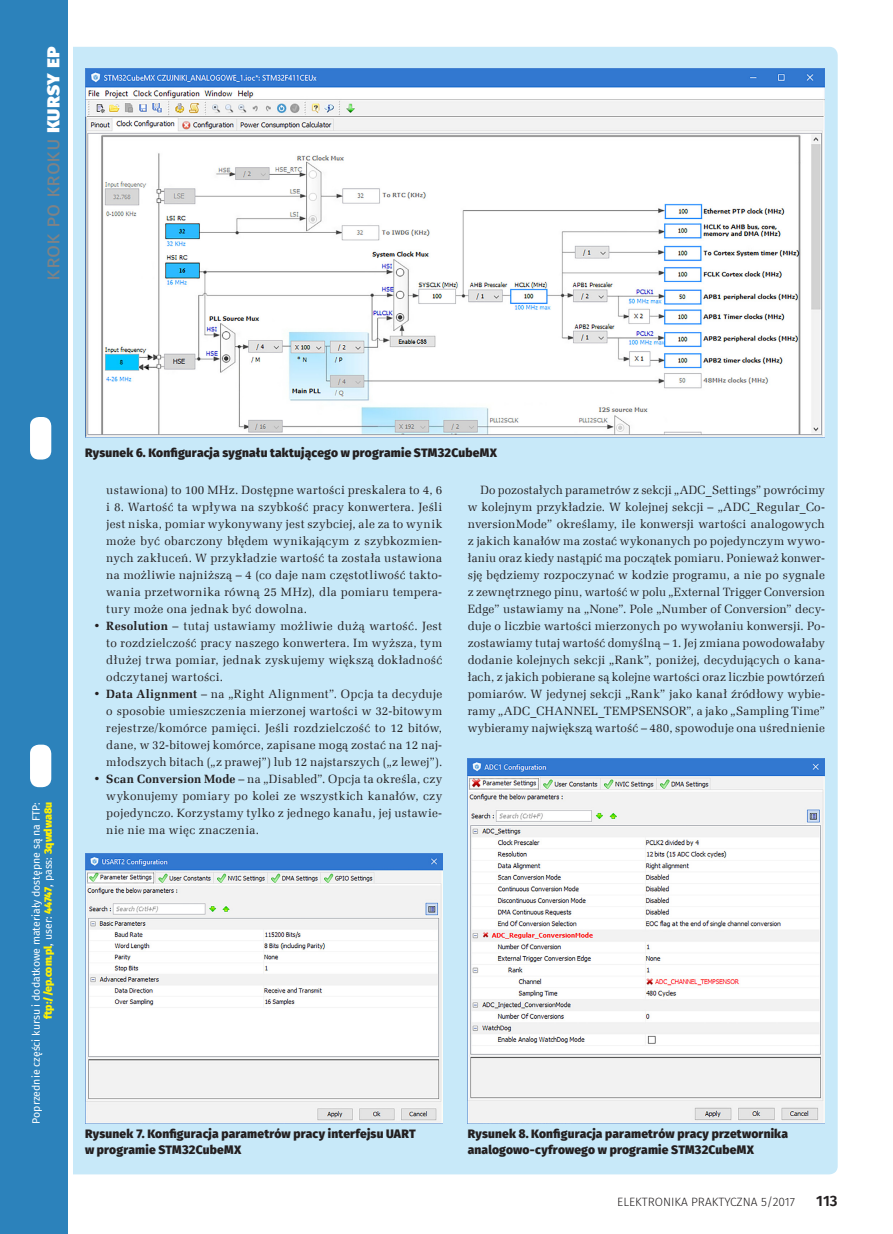
<style>
.page{position:relative;width:893px;height:1234px;background:#fff}
.page>*{position:absolute;margin:0;border:0;box-sizing:border-box;transform-origin:0 0}
.t1{font:21px "Fira Sans";color:#808285}
.t2{font:600 15px "Fira Sans";color:#231f20}
._1_Body{font:12px/17px "Zapf Ellipt EU";letter-spacing:.02em;color:#231f20;text-align:justify}
._4_Podpis{font:800 12px/15px "Fira Sans";letter-spacing:.015em;color:#231f20}
.t3{font:300 12px "Fira Sans";color:#231f20}
.t4{font:10.5px/12px "Fira Sans";color:#fff;text-align:right}
.s1{font-weight:800;color:#fff}
.s2{font-weight:800;color:#fff101}
.s3{font-weight:700}
</style>
<div class="page">
<div style="left:6px;top:47px;width:832px;height:1127px;background:#c8e9f9;border-radius:9px"></div>
<div style="left:0;top:0;width:68px;height:1233px;background:#2c82bb"></div>
<div style="left:30px;top:417px;width:21px;height:42px;background:#fff;border-radius:9px"></div>
<div style="left:30px;top:744px;width:21px;height:43px;background:#fff;border-radius:9px"></div>
<hr style="left:68px;top:0;width:4px;height:1233px;background:#fff">
<img style="left:85px;top:68px;width:740px;height:370px">
<img style="left:85px;top:853px;width:357px;height:269px">
<img style="left:468px;top:758px;width:357px;height:364px">
<h1 class="t1" style="left:36px;top:280px;width:235px;rotate:-90deg">Krok po kroku <span class="s1">Kursy EP</span></h1>
<p class="t4" style="left:30px;top:1123px;width:323px;rotate:-90deg">Poprzednie części kursu i dodatkowe materiały dostępne są na FTP: <span class="s2">ftp://ep.com.pl</span>, user: <span class="s2">44747</span>, pass: <span class="s2">3qwdwa8u</span></p>
<p class="_4_Podpis" style="left:85px;top:444px;width:413px">Rysunek 6. Konfiguracja sygnału taktującego w programie STM32CubeMX</p>
<p class="_1_Body" style="left:106px;top:481px;width:337px">ustawiona) to 100 MHz. Dostępne wartości preskalera to 4, 6 i 8. Wartość ta wpływa na szybkość pracy konwertera. Jeśli jest niska, pomiar wykonywany jest szybciej, ale za to wynik może być obarczony błędem wynikającym z szybkozmien&shy;nych zakłuceń. W przykładzie wartość ta została ustawiona na możliwie najniższą – 4 (co daje nam częstotliwość takto&shy;wania przetwornika równą 25 MHz), dla pomiaru tempera&shy;tury może ona jednak być dowolna.</p>
<p class="_1_Body" style="left:106px;top:617px;width:337px;text-indent:-13px"><span class="s3">• Resolution</span> – tutaj ustawiamy możliwie dużą wartość. Jest to rozdzielczość pracy naszego konwertera. Im wyższa, tym dłużej trwa pomiar, jednak zyskujemy większą dokładność odczytanej wartości.</p>
<p class="_1_Body" style="left:106px;top:685px;width:337px;text-indent:-13px"><span class="s3">• Data Alignment</span> – na „Right Alignment”. Opcja ta decyduje o sposobie umieszczenia mierzonej wartości w 32-bitowym rejestrze/komórce pamięci. Jeśli rozdzielczość to 12 bitów, dane, w 32-bitowej komórce, zapisane mogą zostać na 12 naj&shy;młodszych bitach („z prawej”) lub 12 najstarszych („z lewej”).</p>
<p class="_1_Body" style="left:106px;top:770px;width:337px;text-indent:-13px"><span class="s3">• Scan Conversion Mode</span> – na „Disabled”. Opcja ta określa, czy wykonujemy pomiary po kolei ze wszystkich kanałów, czy pojedynczo. Korzystamy tylko z jednego kanału, jej ustawie&shy;nie nie ma więc znaczenia.</p>
<p class="_1_Body" style="left:468px;top:481px;width:359px;text-indent:13px">Do pozostałych parametrów z sekcji „ADC_Settings” powrócimy w kolejnym przykładzie. W kolejnej sekcji – „ADC_Regular_Co&shy;nversionMode” określamy, ile konwersji wartości analogowych z jakich kanałów ma zostać wykonanych po pojedynczym wywo&shy;łaniu oraz kiedy nastąpić ma początek pomiaru. Ponieważ konwer&shy;sję będziemy rozpoczynać w kodzie programu, a nie po sygnale z zewnętrznego pinu, wartość w polu „External Trigger Conversion Edge” ustawiamy na „None”. Pole „Number of Conversion” decy&shy;duje o liczbie wartości mierzonych po wywołaniu konwersji. Po&shy;zostawiamy tutaj wartość domyślną – 1. Jej zmiana powodowałaby dodanie kolejnych sekcji „Rank”, poniżej, decydujących o kana&shy;łach, z jakich pobierane są kolejne wartości oraz liczbie powtórzeń pomiarów. W jedynej sekcji „Rank” jako kanał źródłowy wybie&shy;ramy „ADC_CHANNEL_TEMPSENSOR”, a jako „Sampling Time” wybieramy największą wartość – 480, spowoduje ona uśrednienie</p>
<p class="_4_Podpis" style="left:85px;top:1125px;width:332px">Rysunek 7. Konfiguracja parametrów pracy interfejsu UART w programie STM32CubeMX</p>
<p class="_4_Podpis" style="left:468px;top:1125px;width:322px">Rysunek 8. Konfiguracja parametrów pracy przetwornika analogowo-cyfrowego w programie STM32CubeMX</p>
<p class="t3" style="left:617px;top:1193px;width:179px">ELEKTRONIKA PRAKTYCZNA 5/2017</p>
<p class="t2" style="left:816px;top:1188px;width:23px">113</p>
</div>
